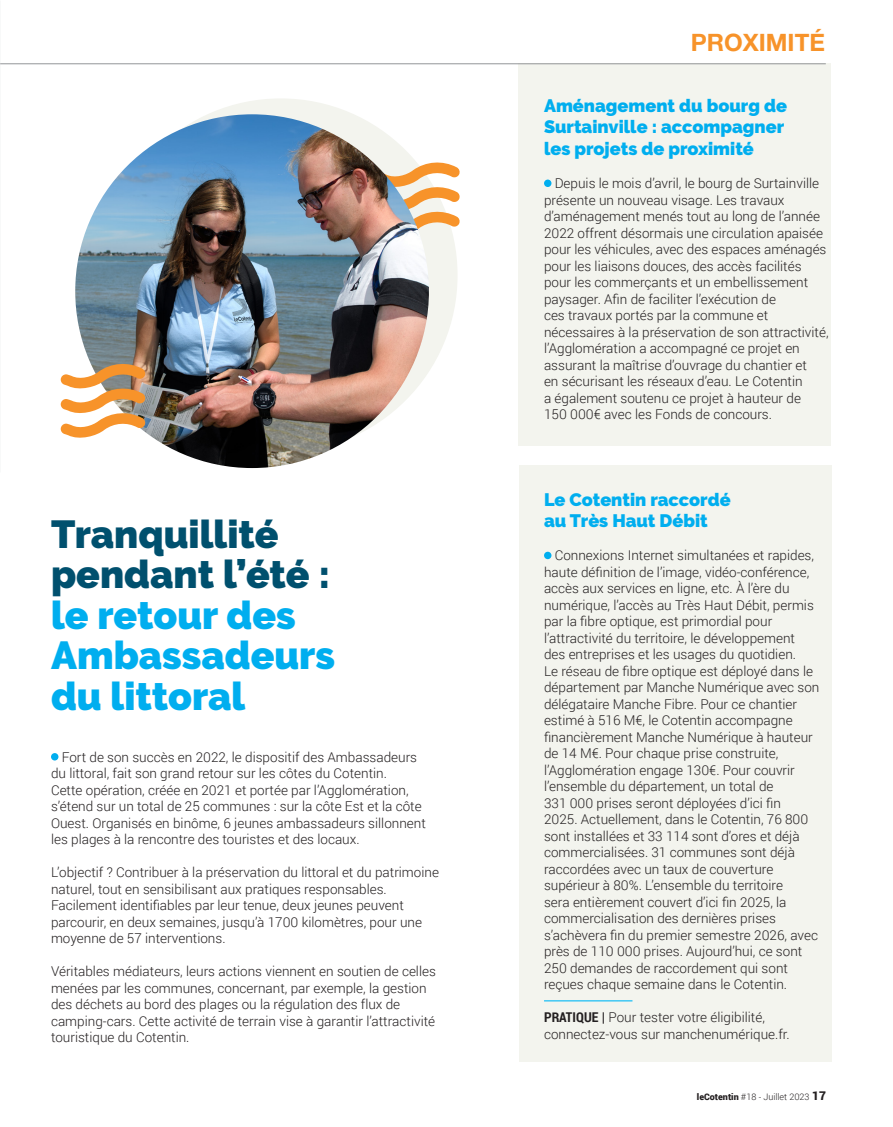
<style>
.page{position:relative;width:893px;height:1127px;background:#fff}
.page>*{position:absolute;margin:0;border:0;box-sizing:border-box;transform-origin:0 0}
.t1{font:900 39px/40.5px "Raleway";color:#00aeef}
.t2{font:700 24px "Helvetica Neue LT Std";color:#f7932a}
.t3{font:900 18px/21.6px "Raleway";color:#00aeef}
.t4{font:300 13.5px/16.5px "Roboto";color:#231f20}
.t5{font:300 9px "Roboto";color:#231f20}
.s1{color:#00506e}
.s2{font-family:"Roboto Condensed";font-weight:700}
.s3{font-weight:500}
.s4{font-weight:900}
.s5{font-weight:900;font-size:12px}
</style>
<div class="page">
<div style="left:104px;top:98px;width:354px;height:354px;background:#f3f4ee;border-radius:50%"></div>
<svg style="left:384px;top:160px;width:76px;height:77px"></svg>
<div style="left:519px;top:466px;width:313px;height:596px;background:#f3f4ee"></div>
<div style="left:518px;top:63px;width:313px;height:383px;background:#f3f4ee"></div>
<hr style="left:0;top:64px;width:826px;height:1px;background:#939598">
<div style="left:544px;top:552px;width:7px;height:7px;background:#00aeef;border-radius:50%"></div>
<hr style="left:544px;top:1000px;width:88px;height:1px;background:#40c7f4">
<div style="left:544px;top:180px;width:7px;height:7px;background:#00aeef;border-radius:50%"></div>
<div style="left:51px;top:753px;width:7px;height:7px;background:#00aeef;border-radius:50%"></div>
<img style="left:75px;top:114px;width:354px;height:354px;border-radius:177px">
<svg style="left:61px;top:361px;width:85px;height:77px"></svg>
<p class="t1" style="left:51px;top:514px;width:286px"><span class="s1">Tranquillité pendant l’été : </span>le retour des<br>Ambassadeurs du littoral</p>
<p class="t4" style="left:62px;top:748px;width:357px">Fort de son succès en 2022, le dispositif des Ambassadeurs</p>
<p class="t4" style="left:51px;top:764px;width:337px">du littoral, fait son grand retour sur les côtes du Cotentin.</p>
<p class="t4" style="left:51px;top:781px;width:376px">Cette opération, créée en 2021 et portée par l’Agglomération, s’étend sur un total de 25 communes : sur la côte Est et la côte<br>Ouest. Organisés en binôme, 6 jeunes ambassadeurs sillonnent</p>
<p class="t4" style="left:51px;top:830px;width:310px">les plages à la rencontre des touristes et des locaux.</p>
<p class="t4" style="left:51px;top:863px;width:389px">L’objectif ? Contribuer à la préservation du littoral et du patrimoine naturel, tout en sensibilisant aux pratiques responsables.</p>
<p class="t4" style="left:51px;top:896px;width:372px">Facilement identifiables par leur tenue, deux jeunes peuvent parcourir, en deux semaines, jusqu’à 1700 kilomètres, pour une moyenne de 57 interventions.</p>
<p class="t4" style="left:51px;top:962px;width:386px">Véritables médiateurs, leurs actions viennent en soutien de celles menées par les communes, concernant, par exemple, la gestion des déchets au bord des plages ou la régulation des flux de camping-cars. Cette activité de terrain vise à garantir l’attractivité touristique du Cotentin.</p>
<p class="t2" style="left:691px;top:28px;width:136px">PROXIMITÉ</p>
<p class="t3" style="left:544px;top:95px;width:244px">Aménagement du bourg de<br>Surtainville : accompagner les projets de proximité</p>
<p class="t4" style="left:544px;top:175px;width:286px;text-indent:11px">Depuis le mois d’avril, le bourg de Surtainville présente un nouveau visage. Les travaux d’aménagement menés tout au long de l’année 2022 offrent désormais une circulation apaisée pour les véhicules, avec des espaces aménagés pour les liaisons douces, des accès facilités pour les commerçants et un embellissement paysager. Afin de faciliter l’exécution de<br>ces travaux portés par la commune et nécessaires à la préservation de son attractivité, l’Agglomération a accompagné ce projet en assurant la maîtrise d’ouvrage du chantier et<br>en sécurisant les réseaux d’eau. Le Cotentin<br>a également soutenu ce projet à hauteur de<br>150 000€ avec les Fonds de concours.</p>
<p class="t3" style="left:544px;top:488px;width:188px">Le Cotentin raccordé</p>
<p class="t3" style="left:544px;top:510px;width:165px">au Très Haut Débit</p>
<p class="t4" style="left:544px;top:547px;width:272px;text-indent:11px">Connexions Internet simultanées et rapides, haute définition de l’image, vidéo-conférence, accès aux services en ligne, etc. À l’ère du numérique, l’accès au Très Haut Débit, permis par la fibre optique, est primordial pour l’attractivité du territoire, le développement des entreprises et les usages du quotidien.</p>
<p class="t4" style="left:544px;top:662px;width:277px">Le réseau de fibre optique est déployé dans le département par Manche Numérique avec son délégataire Manche Fibre. Pour ce chantier estimé à 516 M€, le Cotentin accompagne financièrement Manche Numérique à hauteur de 14 M€. Pour chaque prise construite, l’Agglomération engage 130€. Pour couvrir l’ensemble du département, un total de<br>331 000 prises seront déployées d’ici fin<br>2025. Actuellement, dans le Cotentin, 76 800 sont installées et 33 114 sont d’ores et déjà commercialisées. 31 communes sont déjà raccordées avec un taux de couverture supérieur à 80%. L’ensemble du territoire<br>sera entièrement couvert d’ici fin 2025, la commercialisation des dernières prises s’achèvera fin du premier semestre 2026, avec près de 110 000 prises. Aujourd’hui, ce sont 250 demandes de raccordement qui sont reçues chaque semaine dans le Cotentin.</p>
<p class="t4" style="left:544px;top:1009px;width:247px"><span class="s2">PRATIQUE</span> <span class="s3">|</span> Pour tester votre éligibilité, connectez-vous sur manchenumérique.fr.</p>
<p class="t5" style="left:697px;top:1090px;width:131px"><span class="s4">leCotentin</span> #18 - Juillet 2023 <span class="s5">17</span></p>
</div>
